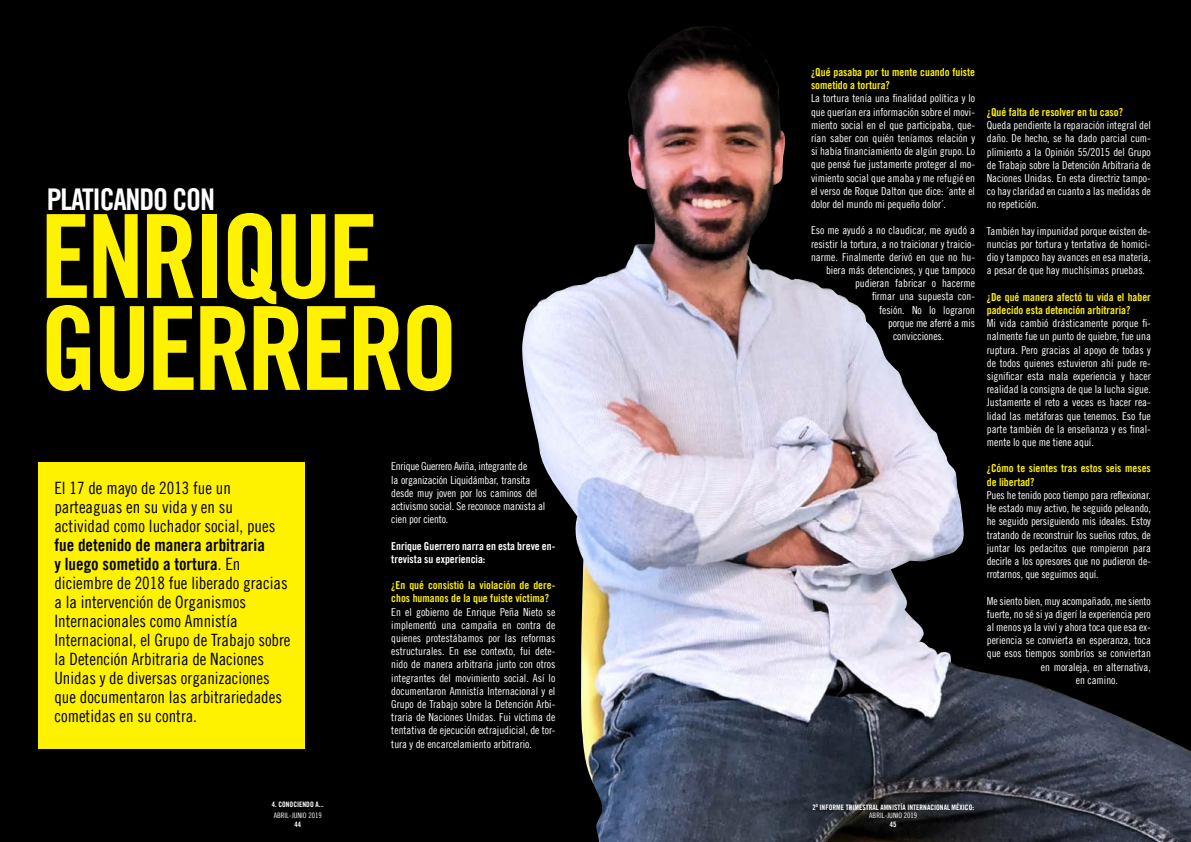
<style>
.page{position:relative;width:1191px;height:842px;background:#000}
.page>*{position:absolute;margin:0;border:0;box-sizing:border-box;transform-origin:0 0}
.t1{font:116px/92px "Amnesty Trade Gothic Bd Cn 20";letter-spacing:-.04em;color:#fff200}
.t2{font:30px "Amnesty Trade Gothic Bd Cn 20";letter-spacing:-.04em;color:#fff}
.t3{font:17px/19px "Amnesty Trade Gothic Cn 18";color:#000}
.t4{font:17px/19px "Amnesty Trade Gothic Bd Cn 20";color:#000}
.t5{font:11px/13.2px "Amnesty Trade Gothic Cn 18";color:#fff;text-align:justify}
.t6{font:11px/13.2px "Amnesty Trade Gothic Bd Cn 20";color:#fff200}
.t7{font:11px/13.2px "Amnesty Trade Gothic Bd Cn 20";color:#fff}
.t8{font:7.5px "Amnesty Trade Gothic Bd Cn 20";color:#fff}
.t9{font:7.5px "Amnesty Trade Gothic Cn 18";color:#fff}
.s1{font-family:"Amnesty Trade Gothic Cn 18"}
</style>
<div class="page">
<img style="left:522px;top:27px;width:669px;height:815px">
<div style="left:38px;top:462px;width:267px;height:286px;background:#fff200"></div>
<h2 class="t2" style="left:47px;top:181px;width:170px">PLATICANDO CON</h2>
<h1 class="t1" style="left:40px;top:210px;width:420px">ENRIQUE<br>GUERRERO</h1>
<h3 class="t3" style="left:54px;top:478px;width:222px">El 17 de mayo de 2013 fue un parteaguas en su vida y en su actividad como luchador social, pues</h3>
<h3 class="t4" style="left:54px;top:535px;width:212px">fue detenido de manera arbitraria y luego sometido a tortura<span class="s1">. En</span></h3>
<p class="t3" style="left:54px;top:573px;width:238px">diciembre de 2018 fue liberado gracias a la intervención de Organismos Internacionales como Amnistía Internacional, el Grupo de Trabajo sobre la Detención Arbitraria de Naciones Unidas y de diversas organizaciones que documentaron las arbitrariedades cometidas en su contra.</p>
<p class="t5" style="left:391px;top:460px;width:156px;text-align:left">Enrique Guerrero Aviña, integrante de<br>la organización Liquidámbar, transita desde muy joven por los caminos del activismo social. Se reconoce marxista al cien por ciento.</p>
<p class="t7" style="left:391px;top:539px;width:166px">Enrique Guerrero narra en esta breve en&shy;trevista su experiencia:</p>
<p class="t6" style="left:391px;top:578px;width:165px">¿En qué consistió la violación de dere&shy;chos humanos de la que fuiste víctima?</p>
<p class="t5" style="left:391px;top:605px;width:166px">En el gobierno de Enrique Peña Nieto se implementó una campaña en contra de quienes protestábamos por las reformas estructurales. En ese contexto, fui dete&shy;nido de manera arbitraria junto con otros integrantes del movimiento social. Así lo documentaron Amnistía Internacional y el Grupo de Trabajo sobre la Detención Arbi&shy;traria de Naciones Unidas. Fui víctima de tentativa de ejecución extrajudicial, de tor&shy;tura y de encarcelamiento arbitrario.</p>
<p class="t6" style="left:811px;top:65px;width:165px">¿Qué pasaba por tu mente cuando fuiste sometido a tortura?</p>
<p class="t5" style="left:811px;top:92px;width:166px">La tortura tenía una finalidad política y lo que querían era información sobre el movi&shy;miento social en el que participaba, que&shy;rían saber con quién teníamos relación y si había financiamiento de algún grupo. Lo que pensé fue justamente proteger al mo&shy;vimiento social que amaba y me refugié en el verso de Roque Dalton que dice: ´ante el dolor del mundo mi pequeño dolor´.</p>
<p class="t5" style="left:811px;top:224px;width:166px">Eso me ayudó a no claudicar, me ayudó a</p>
<p class="t5" style="left:811px;top:237px;width:166px">resistir la tortura, a no traicionar y traicio-</p>
<p class="t5" style="left:811px;top:250px;width:166px">narme. Finalmente derivó en que no hu-</p>
<p class="t5" style="left:826px;top:263px;width:151px">biera más detenciones, y que tampoco</p>
<p class="t5" style="left:855px;top:277px;width:122px">pudieran fabricar o hacerme</p>
<p class="t5" style="left:872px;top:290px;width:105px">firmar una supuesta con-</p>
<p class="t5" style="left:879px;top:303px;width:98px">fesión. No lo lograron</p>
<p class="t5" style="left:888px;top:316px;width:88px">porque me aferré a mis</p>
<p class="t5" style="left:893px;top:329px;width:53px">convicciones.</p>
<p class="t6" style="left:986px;top:105px;width:138px">¿Qué falta de resolver en tu caso?</p>
<p class="t5" style="left:986px;top:119px;width:166px">Queda pendiente la reparación integral del daño. De hecho, se ha dado parcial cum&shy;plimiento a la Opinión 55/2015 del Grupo de Trabajo sobre la Detención Arbitraria de Naciones Unidas. En esta directriz tampo&shy;co hay claridad en cuanto a las medidas de no repetición.</p>
<p class="t5" style="left:986px;top:224px;width:166px">También hay impunidad porque existen de&shy;nuncias por tortura y tentativa de homici&shy;dio y tampoco hay avances en esa materia, a pesar de que hay muchísimas pruebas.</p>
<p class="t6" style="left:986px;top:290px;width:166px">¿De qué manera afectó tu vida el haber padecido esta detención arbitraria?</p>
<p class="t5" style="left:986px;top:317px;width:166px">Mi vida cambió drásticamente porque fi&shy;nalmente fue un punto de quiebre, fue una ruptura. Pero gracias al apoyo de todas y de todos quienes estuvieron ahí pude re&shy;significar esta mala experiencia y hacer realidad la consigna de que la lucha sigue.<br>Justamente el reto a veces es hacer rea&shy;lidad las metáforas que tenemos. Eso fue parte también de la enseñanza y es final&shy;mente lo que me tiene aquí.</p>
<p class="t6" style="left:986px;top:462px;width:165px">¿Cómo te sientes tras estos seis meses de libertad?</p>
<p class="t5" style="left:986px;top:488px;width:166px">Pues he tenido poco tiempo para reflexionar.<br>He estado muy activo, he seguido peleando, he seguido persiguiendo mis ideales. Estoy tratando de reconstruir los sueños rotos, de juntar los pedacitos que rompieron para decirle a los opresores que no pudieron de&shy;rrotarnos, que seguimos aquí.</p>
<p class="t5" style="left:986px;top:594px;width:166px">Me siento bien, muy acompañado, me siento</p>
<p class="t5" style="left:986px;top:607px;width:166px">fuerte, no sé si ya digerí la experiencia pero</p>
<p class="t5" style="left:986px;top:620px;width:166px">al menos ya la viví y ahora toca que esa ex-</p>
<p class="t5" style="left:986px;top:633px;width:166px">periencia se convierta en esperanza, toca</p>
<p class="t5" style="left:986px;top:647px;width:166px">que esos tiempos sombríos se conviertan</p>
<p class="t5" style="left:1040px;top:660px;width:112px">en moraleja, en alternativa,</p>
<p class="t5" style="left:1075px;top:673px;width:44px">en camino.</p>
<p class="t8" style="left:272px;top:800px;width:54px">4. CONOCIENDO A...</p>
<p class="t9" style="left:274px;top:811px;width:49px">ABRIL-JUNIO 2019</p>
<p class="t8" style="left:812px;top:802px;width:163px">2<sup>O</sup> INFORME TRIMESTRAL AMNISTÍA INTERNACIONAL MÉXICO:</p>
<p class="t9" style="left:869px;top:811px;width:49px">ABRIL-JUNIO 2019</p>
<p class="t8" style="left:294px;top:820px;width:8px">44</p>
<p class="t8" style="left:890px;top:820px;width:8px">45</p>
</div>
